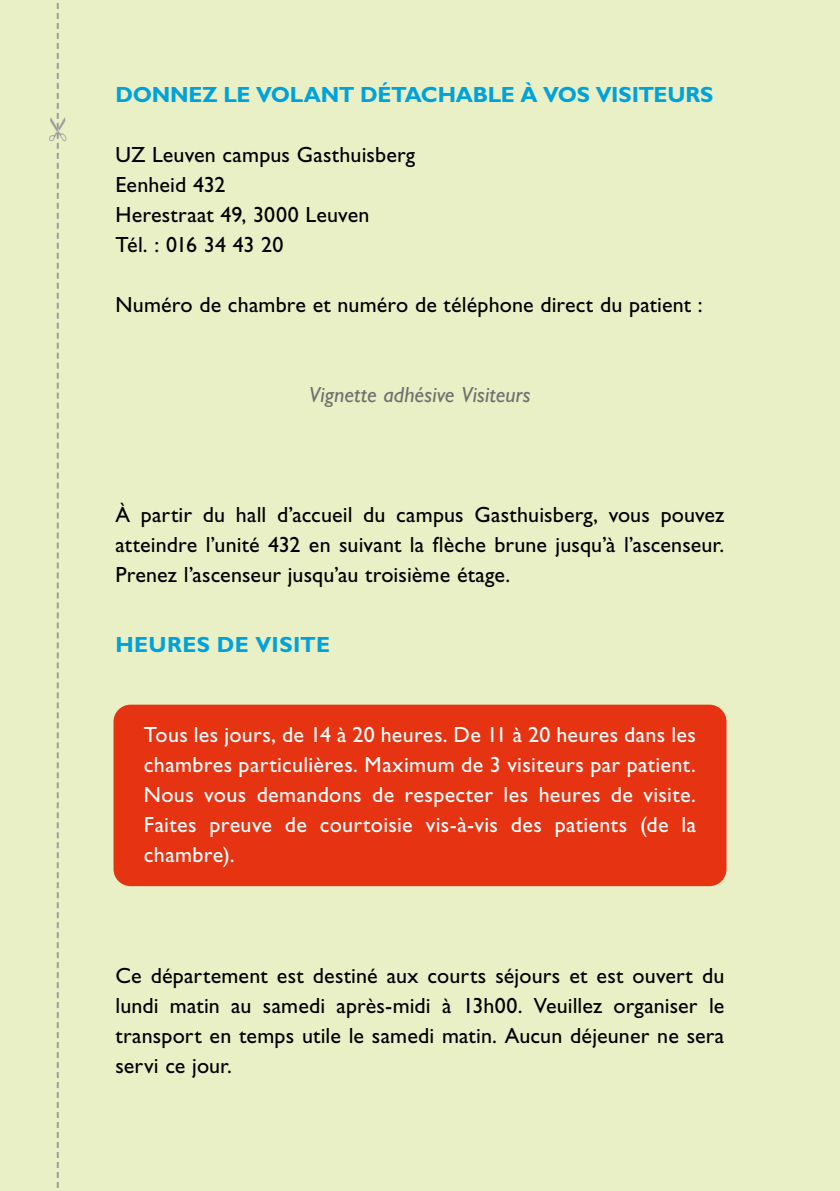
<style>
.page{position:relative;width:840px;height:1191px;background:#fff}
.page>*{position:absolute;margin:0;border:0;box-sizing:border-box;transform-origin:0 0}
.t1{font:22px/30px "Gill Sans Std";letter-spacing:.005em;color:#000;text-align:justify}
.t2{font:22px/30px "Gill Sans Std";letter-spacing:.015em;color:#fff;text-align:justify}
.t3{font:700 22px "Gill Sans Std";letter-spacing:-.01em;color:#00a2dc}
.t4{font:italic 22px "Gill Sans Std";letter-spacing:.005em;color:#706f6f}
.t5{font:700 22px "Gill Sans Std";letter-spacing:.015em;color:#00a2dc}
</style>
<div class="page">
<div style="left:0;top:0;width:839px;height:1191px;background:#eaf0c6"></div>
<div style="left:113px;top:704px;width:613px;height:182px;background:#e63312;border-radius:17px"></div>
<svg style="left:56px;top:3px;width:3px;height:1185px"></svg>
<p class="t3" style="left:115px;top:82px;width:599px">DONNEZ LE VOLANT DÉTACHABLE À VOS VISITEURS</p>
<p class="t1" style="left:115px;top:140px;width:301px;text-align:left">UZ Leuven campus Gasthuisberg<br>Eenheid 432<br>Herestraat 49, 3000 Leuven<br>Tél. : 016 34 43 20</p>
<p class="t1" style="left:115px;top:290px;width:588px">Numéro de chambre et numéro de téléphone direct du patient :</p>
<p class="t4" style="left:309px;top:382px;width:223px">Vignette adhésive Visiteurs</p>
<p class="t1" style="left:115px;top:500px;width:610px">À partir du hall d’accueil du campus Gasthuisberg, vous pouvez atteindre l’unité 432 en suivant la flèche brune jusqu’à l’ascenseur.<br>Prenez l’ascenseur jusqu’au troisième étage.</p>
<p class="t5" style="left:115px;top:632px;width:216px">HEURES DE VISITE</p>
<p class="t2" style="left:144px;top:720px;width:553px">Tous les jours, de 14 à 20 heures. De 11 à 20 heures dans les chambres particulières. Maximum de 3 visiteurs par patient.<br>Nous vous demandons de respecter les heures de visite.<br>Faites preuve de courtoisie vis-à-vis des patients (de la chambre).</p>
<p class="t1" style="left:115px;top:960px;width:610px">Ce département est destiné aux courts séjours et est ouvert du lundi matin au samedi après-midi à 13h00. Veuillez organiser le transport en temps utile le samedi matin. Aucun déjeuner ne sera servi ce jour.</p>
</div>
